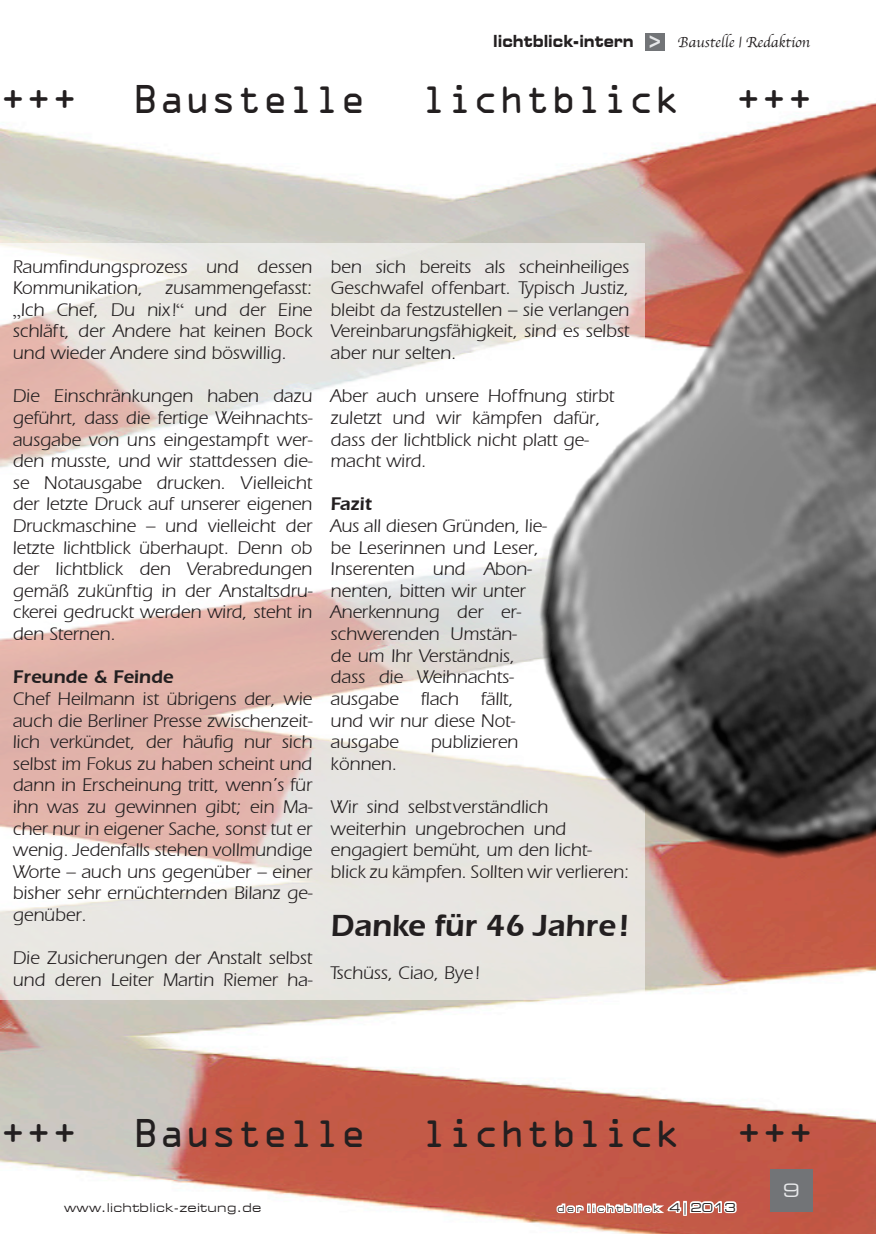
<style>
.page{position:relative;width:876px;height:1234px;background:#fff}
.page>*{position:absolute;margin:0;border:0;box-sizing:border-box;transform-origin:0 0}
.t1{font:36px "OCRA Std";color:#231f20}
.t2{font:700 30px "Erwin";color:#231f20}
.t3{font:18px/21.6px "Erwin Normal";color:#231f20;text-align:justify}
.t4{font:700 18px "Erwin";color:#231f20}
.t5{font:expanded 18px "Square 721 BT";color:#e6e7e9}
.t6{font:15px "Apple Chancery";color:#231f20}
.t7{font:expanded 12px "Square 721 BT";letter-spacing:.025em;color:#231f20}
.t8{font:expanded 9px "Square 721 BT";color:#231f20}
.s1{font-family:"Square 721 BT";font-weight:700;font-stretch:expanded;font-size:16.5px}
.s2{font-family:"Stencil Std";font-size:21px;color:#e6e7e9}
.s3{font-family:"Times New Roman"}
.s4{font-size:12px}
</style>
<div class="page">
<img style="left:0;top:123px;width:876px;height:1110px">
<svg style="left:554px;top:1195px;width:185px;height:24px"></svg>
<div style="left:770px;top:1168px;width:42px;height:43px;background:#727477"></div>
<svg style="left:0;top:243px;width:645px;height:756px"></svg>
<img style="left:371px;top:33px;width:505px;height:911px">
<p class="t6" style="left:493px;top:33px;width:318px"><span class="s1">lichtblick-intern</span> <span class="s2">&gt;</span> Baustelle | Redaktion</p>
<h1 class="t1" style="left:0;top:83px;width:79px">+++</h1>
<h1 class="t1" style="left:133px;top:83px;width:235px">Baustelle</h1>
<h1 class="t1" style="left:421px;top:83px;width:261px">lichtblick</h1>
<h1 class="t1" style="left:735px;top:83px;width:79px">+++</h1>
<p class="t3" style="left:13px;top:255px;width:301px">Raumfindungsprozess und dessen Kommunikation, zusammengefasst: <span class="s3">„</span>Ich Chef, Du nix !<span class="s3">“</span> und der Eine schläft, der Andere hat keinen Bock und wieder Andere sind böswillig.</p>
<p class="t3" style="left:13px;top:385px;width:301px">Die Einschränkungen haben dazu geführt, dass die fertige Weihnachts&shy;ausgabe von uns eingestampft wer&shy;den musste, und wir stattdessen die&shy;se Notausgabe drucken. Vielleicht der letzte Druck auf unserer eigenen Druckmaschine – und vielleicht der letzte lichtblick überhaupt. Denn ob der lichtblick den Verabredungen gemäß zukünftig in der Anstaltsdru&shy;ckerei gedruckt werden wird, steht in den Sternen.</p>
<p class="t4" style="left:13px;top:665px;width:162px">Freunde &amp; Feinde</p>
<p class="t3" style="left:13px;top:687px;width:301px">Chef Heilmann ist übrigens der, wie auch die Berliner Presse zwischenzeit&shy;lich verkündet, der häufig nur sich selbst im Fokus zu haben scheint und dann in Erscheinung tritt, wenn´s für ihn was zu gewinnen gibt; ein Ma&shy;cher nur in eigener Sache, sonst tut er wenig. Jedenfalls stehen vollmundige Worte – auch uns gegenüber – einer bisher sehr ernüchternden Bilanz ge&shy;genüber.</p>
<p class="t3" style="left:13px;top:946px;width:301px">Die Zusicherungen der Anstalt selbst und deren Leiter Martin Riemer ha-</p>
<p class="t3" style="left:331px;top:255px;width:300px">ben sich bereits als scheinheiliges Geschwafel offenbart. Typisch Justiz, bleibt da festzustellen – sie verlangen Vereinbarungsfähigkeit, sind es selbst aber nur selten.</p>
<p class="t3" style="left:331px;top:385px;width:285px;text-align:left">Aber auch unsere Hoffnung stirbt zuletzt und wir kämpfen dafür, dass der lichtblick nicht platt ge&shy;macht wird.</p>
<p class="t4" style="left:331px;top:492px;width:43px">Fazit</p>
<p class="t3" style="left:331px;top:514px;width:218px;text-align:left">Aus all diesen Gründen, lie&shy;be Leserinnen und Leser,<br>Inserenten und Abon&shy;nenten, bitten wir unter<br>Anerkennung der er&shy;schwerenden Umstän-<br>de um Ihr Verständnis, dass die Weihnachts&shy;ausgabe flach fällt, und wir nur diese Not&shy;ausgabe</p>
<p class="t3" style="left:431px;top:730px;width:89px">publizieren</p>
<p class="t3" style="left:331px;top:752px;width:68px">können.</p>
<p class="t3" style="left:331px;top:795px;width:300px;text-align:left">Wir sind selbstverständlich<br>weiterhin ungebrochen und engagiert bemüht, um den licht&shy;blick zu kämpfen. Sollten wir verlieren:</p>
<h2 class="t2" style="left:331px;top:906px;width:300px">Danke für 46 Jahre!</h2>
<p class="t3" style="left:331px;top:961px;width:150px">Tschüss, Ciao, Bye!</p>
<h1 class="t1" style="left:0;top:1117px;width:79px">+++</h1>
<h1 class="t1" style="left:133px;top:1117px;width:235px">Baustelle</h1>
<h1 class="t1" style="left:422px;top:1117px;width:261px">lichtblick</h1>
<h1 class="t1" style="left:736px;top:1117px;width:79px">+++</h1>
<p class="t7" style="left:64px;top:1199px;width:199px">www.lichtblick-zeitung.de</p>
<p class="t8" style="left:557px;top:1202px;width:180px">d e r l i c h t b l i c k <span class="s4">4| 2013</span></p>
<p class="t5" style="left:783px;top:1179px;width:19px">9</p>
</div>
